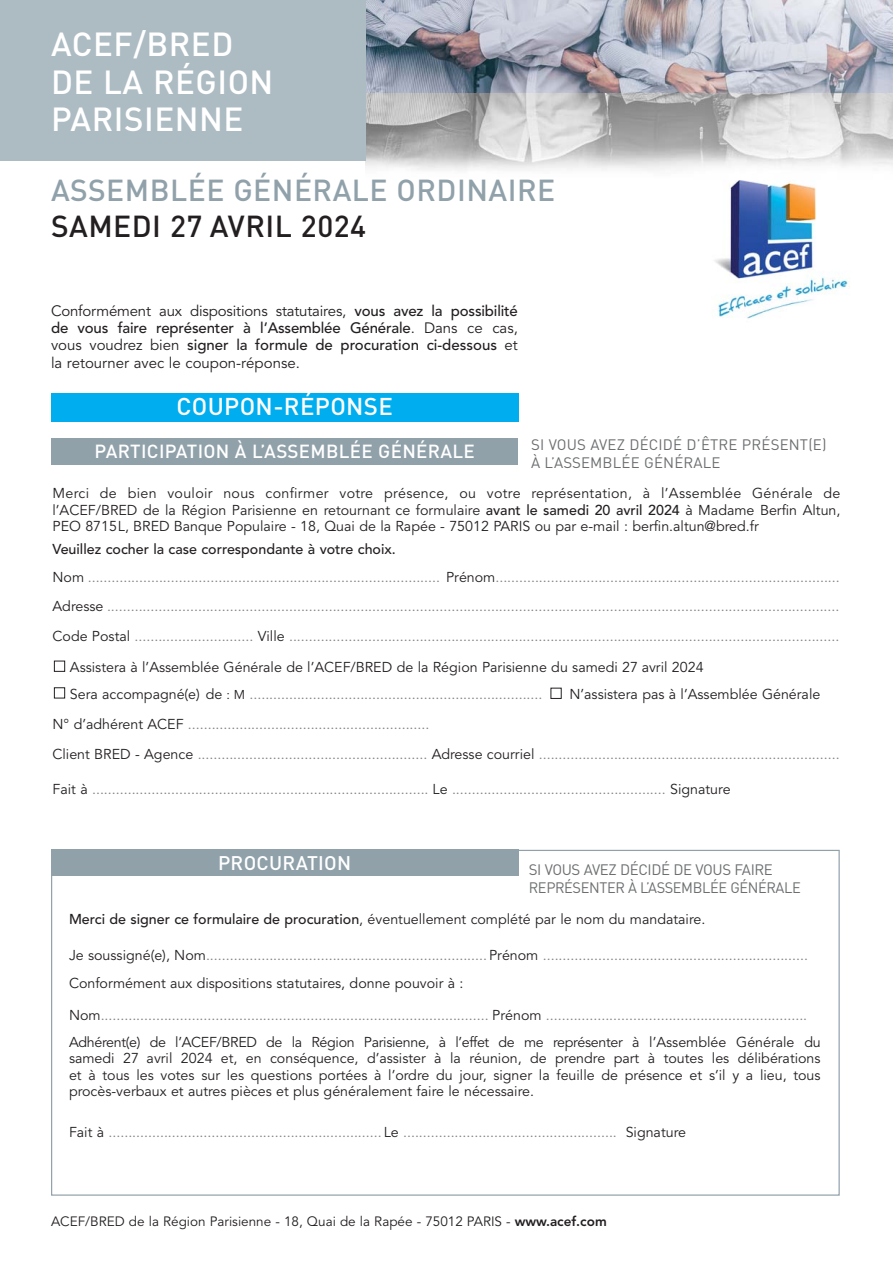
<style>
.page{position:relative;width:893px;height:1263px;background:#fff}
.page>*{position:absolute;margin:0;border:0;box-sizing:border-box;transform-origin:0 0}
.t1{font:500 33px/37.5px "DIN";letter-spacing:.015em;color:#fff}
.t2{font:500 30px "DIN";letter-spacing:.015em;color:#90a1aa}
.t3{font:500 30px "DIN";letter-spacing:.015em;color:#231f20}
.t4{font:500 24px "DIN";letter-spacing:.015em;color:#fff}
.t5{font:500 19.5px "DIN";letter-spacing:.015em;color:#fff}
.t6{font:500 18.75px "DIN";letter-spacing:.015em;color:#fff}
.t7{font:500 15px/17.2px "Avenir";color:#231f20;text-align:justify}
.t8{font:15px/18px "DIN";letter-spacing:-.025em;color:#6c6e70}
.t9{font:15px/18px "DIN";letter-spacing:.01em;color:#6c6e70}
.t10{font:14.25px/28.5px "Avenir";color:#808284}
.t11{font:14.25px/16.5px "Avenir";color:#231f20;text-align:justify}
.t12{font:14.25px/27px "Avenir";letter-spacing:-.02em;color:#808284}
.t13{font:13.5px "Avenir";color:#231f20}
.s1{font-weight:400}
.s2{font-weight:500}
.s3{font-weight:500;color:#231f20}
.s4{color:#231f20}
.s5{font-size:12.75px}
.s6{color:#808284}
.s7{font-weight:800}
</style>
<div class="page">
<img style="left:366px;top:0;width:527px;height:170px">
<div style="left:0;top:0;width:366px;height:161px;background:#adbbc3"></div>
<div style="left:51px;top:393px;width:467px;height:29px;background:#00adef"></div>
<div style="left:51px;top:439px;width:466px;height:26px;background:#90a1aa"></div>
<div style="left:51px;top:850px;width:467px;height:26px;background:#90a1aa"></div>
<img style="left:714px;top:180px;width:136px;height:139px">
<svg style="left:54px;top:660px;width:508px;height:39px"></svg>
<h1 class="t1" style="left:51px;top:29px;width:224px">ACEF/BRED<br>DE LA RÉGION<br>PARISIENNE</h1>
<h2 class="t2" style="left:51px;top:179px;width:506px">ASSEMBLÉE GÉNÉRALE ORDINAIRE</h2>
<h2 class="t3" style="left:51px;top:215px;width:317px">SAMEDI 27 AVRIL 2024</h2>
<p class="t7" style="left:51px;top:304px;width:468px"><span class="s1">Conformément aux dispositions statutaires,</span> vous avez la possibilité de vous faire représenter à l’Assemblée Générale<span class="s1">. Dans ce cas, vous voudrez bien</span> signer la formule de procuration ci-dessous <span class="s1">et la retourner avec le coupon-réponse.</span></p>
<h3 class="t4" style="left:176px;top:398px;width:218px">COUPON-RÉPONSE</h3>
<h3 class="t6" style="left:95px;top:445px;width:382px">PARTICIPATION À L’ASSEMBLÉE GÉNÉRALE</h3>
<p class="t9" style="left:531px;top:437px;width:297px">SI VOUS AVEZ DÉCIDÉ D’ÊTRE PRÉSENT(E)<br>À L’ASSEMBLÉE GÉNÉRALE</p>
<p class="t11" style="left:53px;top:487px;width:789px">Merci de bien vouloir nous confirmer votre présence, ou votre représentation, à l’Assemblée Générale de l’ACEF/BRED de la Région Parisienne en retournant ce formulaire <span class="s2">avant le samedi 20 avril 2024</span> à Madame Berfin Altun, PEO 8715L, BRED Banque Populaire - 18, Quai de la Rapée - 75012 PARIS ou par e-mail : berfin.altun@bred.fr</p>
<p class="t10" style="left:53px;top:536px;width:789px"><span class="s3">Veuillez cocher la case correspondante à votre choix.<br></span><span class="s4">Nom</span> ......................................................................................... <span class="s4">Prénom</span>.......................................................................................<br><span class="s4">Adresse</span> .........................................................................................................................................................................................</p>
<p class="t10" style="left:53px;top:623px;width:788px"><span class="s4">Code Postal</span> .............................. <span class="s4">Ville</span> ...........................................................................................................................................</p>
<p class="t11" style="left:70px;top:655px;width:635px;line-height:27px">Assistera à l’Assemblée Générale de l’ACEF/BRED de la Région Parisienne du samedi 27 avril 2024<br>Sera accompagné(e) de <span class="s5">: M</span> <span class="s6">..........................................................................</span></p>
<p class="t11" style="left:569px;top:688px;width:252px">N’assistera pas à l’Assemblée Générale</p>
<p class="t10" style="left:53px;top:711px;width:789px;line-height:30px"><span class="s4">N° d’adhérent ACEF</span> .............................................................<br><span class="s4">Client BRED - Agence</span> .......................................................... <span class="s4">Adresse courriel</span> ............................................................................</p>
<p class="t10" style="left:53px;top:776px;width:679px"><span class="s4">Fait à</span> ..................................................................................... <span class="s4">Le</span> ...................................................... <span class="s4">Signature</span></p>
<h3 class="t5" style="left:218px;top:856px;width:135px">PROCURATION</h3>
<p class="t8" style="left:529px;top:862px;width:273px">SI VOUS AVEZ DÉCIDÉ DE VOUS FAIRE<br>REPRÉSENTER À L’ASSEMBLÉE GÉNÉRALE</p>
<p class="t11" style="left:69px;top:912px;width:638px"><span class="s2">Merci de signer ce formulaire de procuration</span>, éventuellement complété par le nom du mandataire.</p>
<p class="t10" style="left:69px;top:942px;width:740px"><span class="s4">Je soussigné(e), Nom</span>.......................................................................<span class="s4">Prénom</span> ...................................................................<br><span class="s4">Conformément aux dispositions statutaires, donne pouvoir à :</span></p>
<p class="t12" style="left:69px;top:1003px;width:753px"><span class="s4">Nom</span>.................................................................................................. <span class="s4">Prénom</span> ..................................................................<br><span class="s4">Adhérent(e) de l’ACEF/BRED de la Région Parisienne, à l’effet de me représenter à l’Assemblée Générale du</span></p>
<p class="t11" style="left:69px;top:1051px;width:753px">samedi 27 avril 2024 et, en conséquence, d’assister à la réunion, de prendre part à toutes les délibérations et à tous les votes sur les questions portées à l’ordre du jour, signer la feuille de présence et s’il y a lieu, tous procès-verbaux et autres pièces et plus généralement faire le nécessaire.</p>
<p class="t10" style="left:69px;top:1119px;width:619px"><span class="s4">Fait à</span> ..................................................................... <span class="s4">Le</span> ...................................................... <span class="s4">Signature</span></p>
<p class="t13" style="left:51px;top:1216px;width:557px">ACEF/BRED de la Région Parisienne - 18, Quai de la Rapée - 75012 PARIS - <span class="s7">www.acef.com</span></p>
</div>
